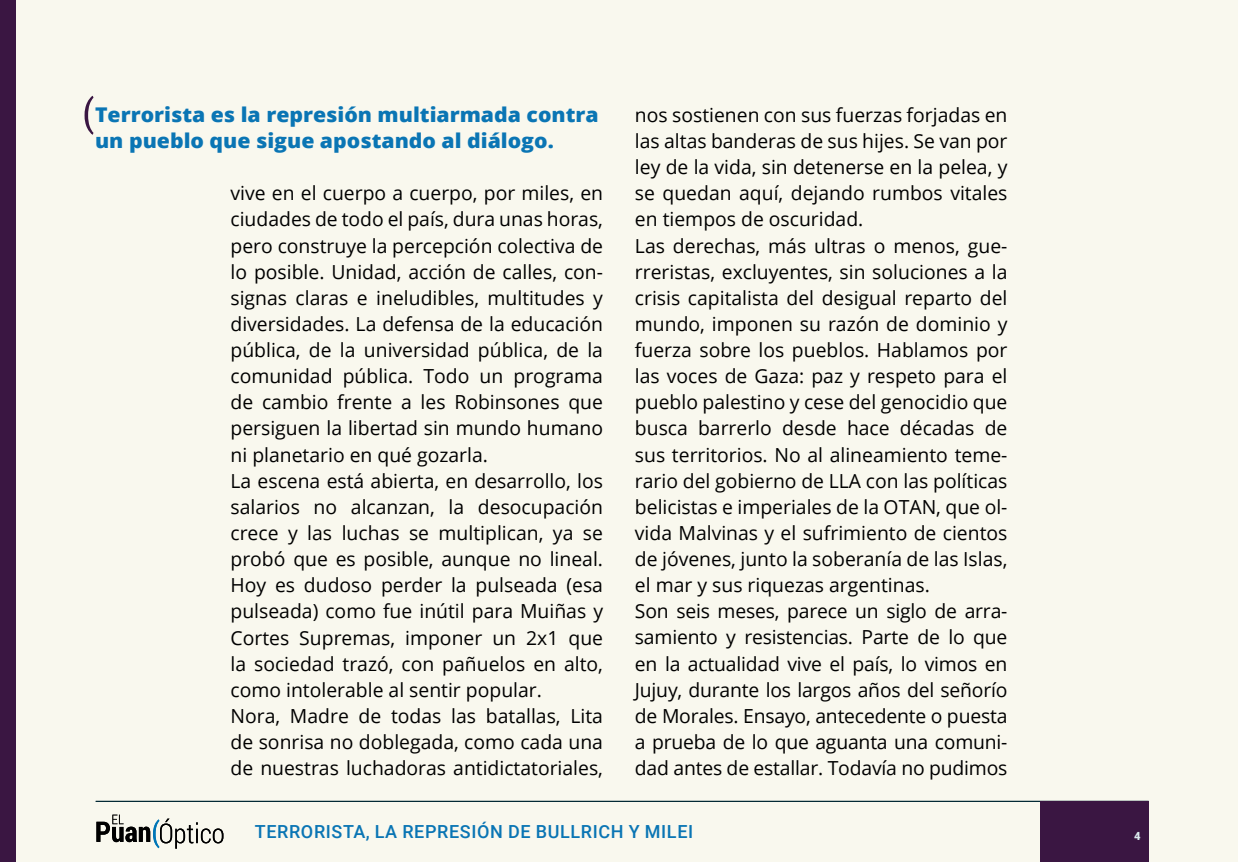
<style>
.page{position:relative;width:1238px;height:862px;background:#fff}
.page>*{position:absolute;margin:0;border:0;box-sizing:border-box;transform-origin:0 0}
.t1{font:800 20.25px/26.1px "Open Sans";color:#0a75b4;scale:1.05 1}
.t2{font:19.35px/26.1px "Open Sans";color:#000}
.t3{font:500 18px "Roboto";letter-spacing:.035em;color:#0a75b4}
.t4{font:900 11.25px "Roboto";color:#dbe9ee}
</style>
<div class="page">
<div style="left:0;top:0;width:1237px;height:861px;background:#f9f8ee"></div>
<hr style="left:96px;top:800px;width:1052px;height:1px;background:#002732">
<svg style="left:96px;top:814px;width:127px;height:34px"></svg>
<div style="left:0;top:0;width:16px;height:861px;background:#3a1642"></div>
<div style="left:1039px;top:800px;width:109px;height:61px;background:#3a1642"></div>
<svg style="left:85px;top:96px;width:8px;height:39px"></svg>
<p class="t1" style="left:95px;top:100px;width:481px">Terrorista es la represión multiarmada contra un pueblo que sigue apostando al diálogo.</p>
<p class="t2" style="left:230px;top:180px;width:374px">vive en el cuerpo a cuerpo, por miles, en ciudades de todo el país, dura unas horas, pero construye la percepción colectiva de lo posible. Unidad, acción de calles, con&shy;signas claras e ineludibles, multitudes y diversidades. La defensa de la educación pública, de la universidad pública, de la comunidad pública. Todo un programa de cambio frente a les Robinsones que persiguen la libertad sin mundo humano ni planetario en qué gozarla.<br>La escena está abierta, en desarrollo, los salarios no alcanzan, la desocupación crece y las luchas se multiplican, ya se probó que es posible, aunque no lineal.<br>Hoy es dudoso perder la pulseada (esa pulseada) como fue inútil para Muiñas y Cortes Supremas, imponer un 2x1 que la sociedad trazó, con pañuelos en alto, como intolerable al sentir popular.<br>Nora, Madre de todas las batallas, Lita de sonrisa no doblegada, como cada una de nuestras luchadoras antidictatoriales,</p>
<p class="t2" style="left:635px;top:101px;width:374px">nos sostienen con sus fuerzas forjadas en las altas banderas de sus hijes. Se van por ley de la vida, sin detenerse en la pelea, y se quedan aquí, dejando rumbos vitales en tiempos de oscuridad.<br>Las derechas, más ultras o menos, gue&shy;rreristas, excluyentes, sin soluciones a la crisis capitalista del desigual reparto del mundo, imponen su razón de dominio y fuerza sobre los pueblos. Hablamos por las voces de Gaza: paz y respeto para el pueblo palestino y cese del genocidio que busca barrerlo desde hace décadas de sus territorios. No al alineamiento teme&shy;rario del gobierno de LLA con las políticas belicistas e imperiales de la OTAN, que ol&shy;vida Malvinas y el sufrimiento de cientos de jóvenes, junto la soberanía de las Islas, el mar y sus riquezas argentinas.<br>Son seis meses, parece un siglo de arra&shy;samiento y resistencias. Parte de lo que en la actualidad vive el país, lo vimos en Jujuy, durante los largos años del señorío de Morales. Ensayo, antecedente o puesta a prueba de lo que aguanta una comuni&shy;dad antes de estallar. Todavía no pudimos</p>
<p class="t3" style="left:255px;top:818px;width:440px">TERRORISTA, LA REPRESIÓN DE BULLRICH Y MILEI</p>
<p class="t4" style="left:1134px;top:827px;width:8px">4</p>
</div>
